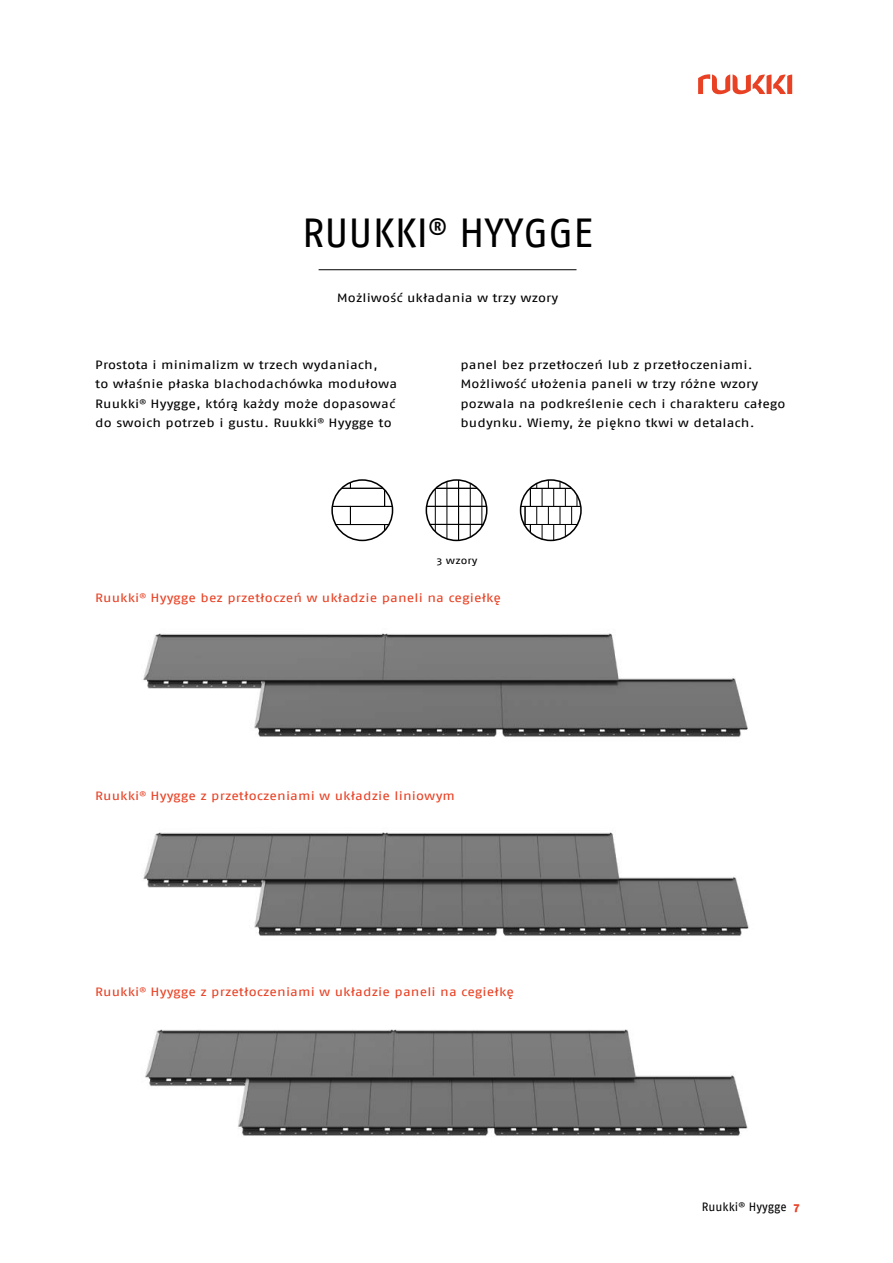
<style>
.page{position:relative;width:893px;height:1263px;background:#fff}
.page>*{position:absolute;margin:0;border:0;box-sizing:border-box;transform-origin:0 0}
.t1{font:40.5px "Fago Pro";color:#000}
.t2{font:12px/19.5px "Fago Pro";letter-spacing:.005em;color:#000;scale:1.2 1}
.t3{font:12px "Fago Pro";letter-spacing:.01em;color:#e84124;scale:1.2 1}
.t4{font:12px "Fago Pro";letter-spacing:.005em;color:#000}
.t5{font:10.05px "Fago Pro";letter-spacing:.01em;color:#000;scale:1.2 1}
.s1{font-weight:800;color:#e84124}
</style>
<div class="page">
<svg style="left:698px;top:74px;width:94px;height:20px"></svg>
<img style="left:143px;top:832px;width:606px;height:104px">
<img style="left:143px;top:633px;width:605px;height:104px">
<img style="left:145px;top:1029px;width:603px;height:107px">
<hr style="left:319px;top:269px;width:257px;height:1px;background:#000">
<svg style="left:426px;top:480px;width:61px;height:60px"></svg>
<div style="left:426px;top:479px;width:61px;height:62px;border:2px solid #000;border-radius:50%"></div>
<svg style="left:521px;top:481px;width:59px;height:59px"></svg>
<div style="left:520px;top:479px;width:62px;height:62px;border:2px solid #000;border-radius:50%"></div>
<svg style="left:333px;top:480px;width:60px;height:60px"></svg>
<div style="left:331px;top:479px;width:62px;height:62px;border:2px solid #000;border-radius:50%"></div>
<h1 class="t1" style="left:302px;top:209px;width:292px">RUUKKI<sup>®</sup> HYYGGE</h1>
<p class="t2" style="left:337px;top:288px;width:186px">Możliwość układania w trzy wzory</p>
<p class="t2" style="left:95px;top:355px;width:253px">Prostota i minimalizm w trzech wydaniach,<br>to właśnie płaska blachodachówka modułowa Ruukki<sup>®</sup> Hyygge, którą każdy może dopasować do swoich potrzeb i gustu. Ruukki<sup>®</sup> Hyygge to</p>
<p class="t2" style="left:460px;top:355px;width:272px">panel bez przetłoczeń lub z przetłoczeniami.<br>Możliwość ułożenia paneli w trzy różne wzory pozwala na podkreślenie cech i charakteru całego budynku. Wiemy, że piękno tkwi w detalach.</p>
<p class="t5" style="left:437px;top:554px;width:36px">3 wzory</p>
<p class="t3" style="left:95px;top:591px;width:340px">Ruukki<sup>®</sup> Hyygge bez przetłoczeń w układzie paneli na cegiełkę</p>
<p class="t3" style="left:95px;top:789px;width:301px">Ruukki<sup>®</sup> Hyygge z przetłoczeniami w układzie liniowym</p>
<p class="t3" style="left:95px;top:985px;width:350px">Ruukki<sup>®</sup> Hyygge z przetłoczeniami w układzie paneli na cegiełkę</p>
<p class="t4" style="left:702px;top:1200px;width:99px">Ruukki<sup>®</sup> Hyygge <span class="s1">7</span></p>
</div>
